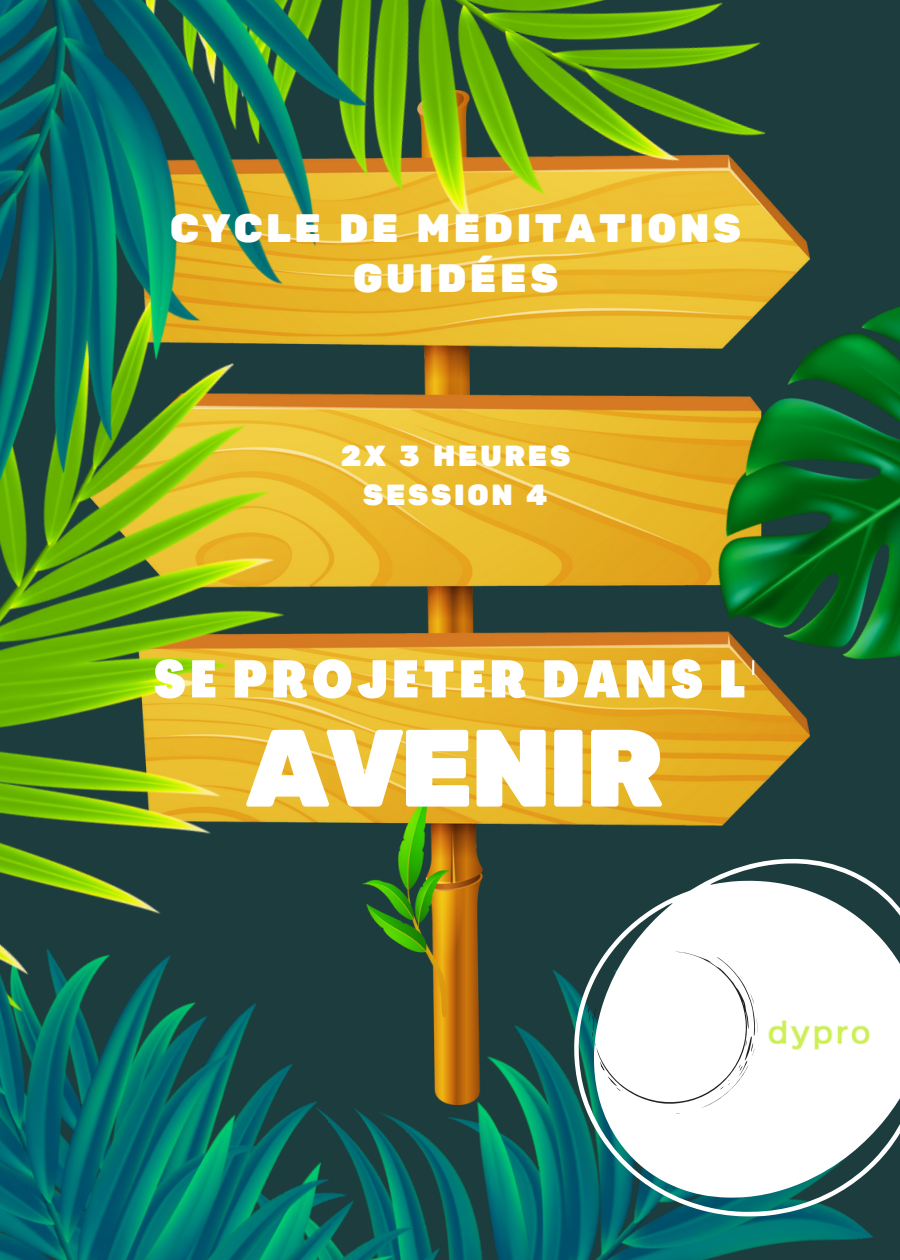
<style>
.page{position:relative;width:900px;height:1260px;background:#fff}
.page>*{position:absolute;margin:0;border:0;box-sizing:border-box;transform-origin:0 0}
.t1{font:109.75px "Rubik One";letter-spacing:-.05em;color:#fff}
.t2{font:900 51.75px "Agrandir Tight";letter-spacing:.1em;color:#fff}
.t3{font:39.5px/50.5px "Rubik One";letter-spacing:.07em;color:#fff;text-align:center}
.t4{font:29px "Rubik One";letter-spacing:.07em;color:#fff}
</style>
<div class="page">
<img style="left:810px;top:772px;width:90px;height:488px">
<svg style="left:724px;top:858px;width:176px;height:359px"></svg>
<img style="left:470px;top:276px;width:340px;height:828px">
<svg style="left:724px;top:934px;width:53px;height:200px"></svg>
<img style="left:762px;top:978px;width:116px;height:116px">
<img style="left:637px;top:174px;width:263px;height:598px">
<img style="left:544px;top:0;width:313px;height:276px">
<img style="left:0;top:630px;width:470px;height:236px">
<img style="left:0;top:0;width:544px;height:630px">
<img style="left:0;top:866px;width:724px;height:394px">
<p class="t3" style="left:170px;top:204px;width:573px">CYCLE DE MEDITATIONS<br>GUIDÉES</p>
<p class="t4" style="left:341px;top:438px;width:232px">2X 3 HEURES</p>
<p class="t4" style="left:363px;top:478px;width:187px">SESSION 4</p>
<p class="t2" style="left:154px;top:659px;width:603px">SE PROJETER DANS L'</p>
<p class="t1" style="left:245px;top:704px;width:422px">AVENIR</p>
</div>
